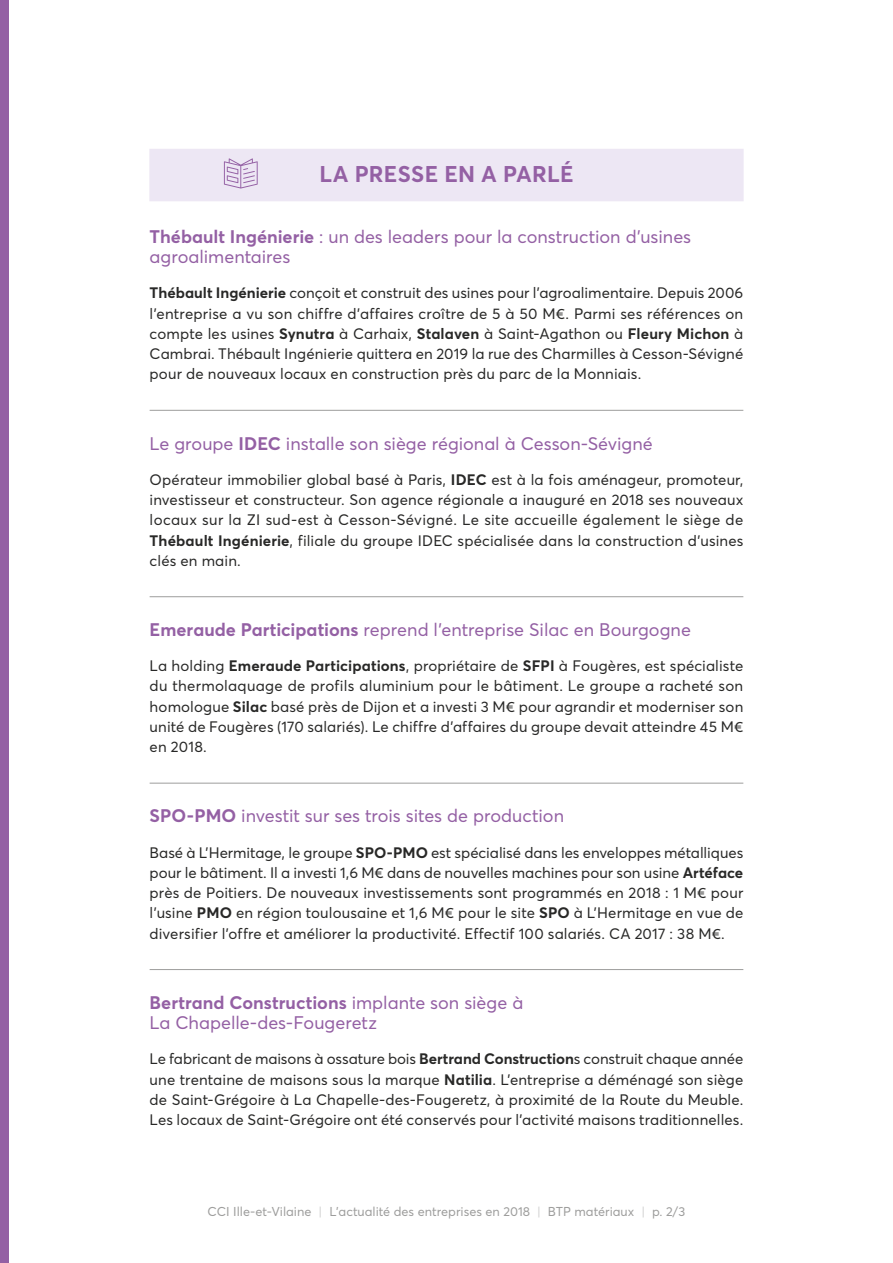
<style>
.page{position:relative;width:893px;height:1263px;background:#fff}
.page>*{position:absolute;margin:0;border:0;box-sizing:border-box;transform-origin:0 0}
.t1{font:700 22.5px "Averta Std";letter-spacing:.01em;color:#9460a4}
.t2{font:18px/20.2px "Averta Std";color:#9460a4}
.t3{font:15px/20.2px "Averta Std";letter-spacing:.005em;color:#282827;text-align:justify}
.t4{font:12.75px "Averta Std";color:#9d9d9c}
.s1{font-weight:700}
.s2{color:#d0d0d0}
</style>
<div class="page">
<hr style="left:150px;top:410px;width:593px;height:1px;background:#9d9d9c">
<hr style="left:150px;top:596px;width:593px;height:1px;background:#9d9d9c">
<hr style="left:150px;top:783px;width:593px;height:1px;background:#9d9d9c">
<hr style="left:150px;top:969px;width:593px;height:1px;background:#9d9d9c">
<div style="left:0;top:0;width:9px;height:1263px;background:#9460a4"></div>
<div style="left:149px;top:149px;width:595px;height:52px;background:#ede7f4"></div>
<svg style="left:224px;top:158px;width:34px;height:31px"></svg>
<h1 class="t1" style="left:319px;top:160px;width:256px">LA PRESSE EN A PARLÉ</h1>
<p class="t2" style="left:150px;top:226px;width:543px"><span class="s1">Thébault Ingénierie</span> : un des leaders pour la construction d’usines agroalimentaires</p>
<p class="t3" style="left:150px;top:283px;width:595px"><span class="s1">Thébault Ingénierie</span> conçoit et construit des usines pour l’agroalimentaire. Depuis 2006 l’entreprise a vu son chiffre d’affaires croître de 5 à 50 M€. Parmi ses références on compte les usines <span class="s1">Synutra</span> à Carhaix, <span class="s1">Stalaven</span> à Saint-Agathon ou <span class="s1">Fleury Michon</span> à Cambrai. Thébault Ingénierie quittera en 2019 la rue des Charmilles à Cesson-Sévigné pour de nouveaux locaux en construction près du parc de la Monniais.</p>
<p class="t2" style="left:150px;top:433px;width:505px">Le groupe <span class="s1">IDEC</span> installe son siège régional à Cesson-Sévigné</p>
<p class="t3" style="left:150px;top:469px;width:595px">Opérateur immobilier global basé à Paris, <span class="s1">IDEC</span> est à la fois aménageur, promoteur, investisseur et constructeur. Son agence régionale a inauguré en 2018 ses nouveaux locaux sur la ZI sud-est à Cesson-Sévigné. Le site accueille également le siège de <span class="s1">Thébault Ingénierie</span>, filiale du groupe IDEC spécialisée dans la construction d’usines clés en main.</p>
<p class="t2" style="left:150px;top:619px;width:543px"><span class="s1">Emeraude Participations</span> reprend l’entreprise Silac en Bourgogne</p>
<p class="t3" style="left:150px;top:656px;width:595px">La holding <span class="s1">Emeraude Participations</span>, propriétaire de <span class="s1">SFPI</span> à Fougères, est spécialiste du thermolaquage de profils aluminium pour le bâtiment. Le groupe a racheté son homologue <span class="s1">Silac</span> basé près de Dijon et a investi 3 M€ pour agrandir et moderniser son unité de Fougères (170 salariés). Le chiffre d’affaires du groupe devait atteindre 45 M€ en 2018.</p>
<p class="t2" style="left:150px;top:806px;width:416px"><span class="s1">SPO-PMO</span> investit sur ses trois sites de production</p>
<p class="t3" style="left:150px;top:842px;width:595px">Basé à L’Hermitage, le groupe <span class="s1">SPO-PMO</span> est spécialisé dans les enveloppes métalliques pour le bâtiment. Il a investi 1,6 M€ dans de nouvelles machines pour son usine <span class="s1">Artéface </span>près de Poitiers. De nouveaux investissements sont programmés en 2018 : 1 M€ pour l’usine <span class="s1">PMO</span> en région toulousaine et 1,6 M€ pour le site <span class="s1">SPO</span> à L’Hermitage en vue de diversifier l’offre et améliorer la productivité. Effectif 100 salariés. CA 2017 : 38 M€.</p>
<p class="t2" style="left:150px;top:992px;width:375px"><span class="s1">Bertrand Constructions</span> implante son siège à<br>La Chapelle-des-Fougeretz</p>
<p class="t3" style="left:150px;top:1049px;width:595px">Le fabricant de maisons à ossature bois <span class="s1">Bertrand Construction</span>s construit chaque année une trentaine de maisons sous la marque <span class="s1">Natilia</span>. L’entreprise a déménagé son siège de Saint-Grégoire à La Chapelle-des-Fougeretz, à proximité de la Route du Meuble.<br>Les locaux de Saint-Grégoire ont été conservés pour l’activité maisons traditionnelles.</p>
<p class="t4" style="left:208px;top:1203px;width:479px">CCI Ille-et-Vilaine <span class="s2">|</span> L'actualité des entreprises en 2018 <span class="s2">|</span> BTP matériaux <span class="s2">|</span> p. 2/ 3</p>
</div>
